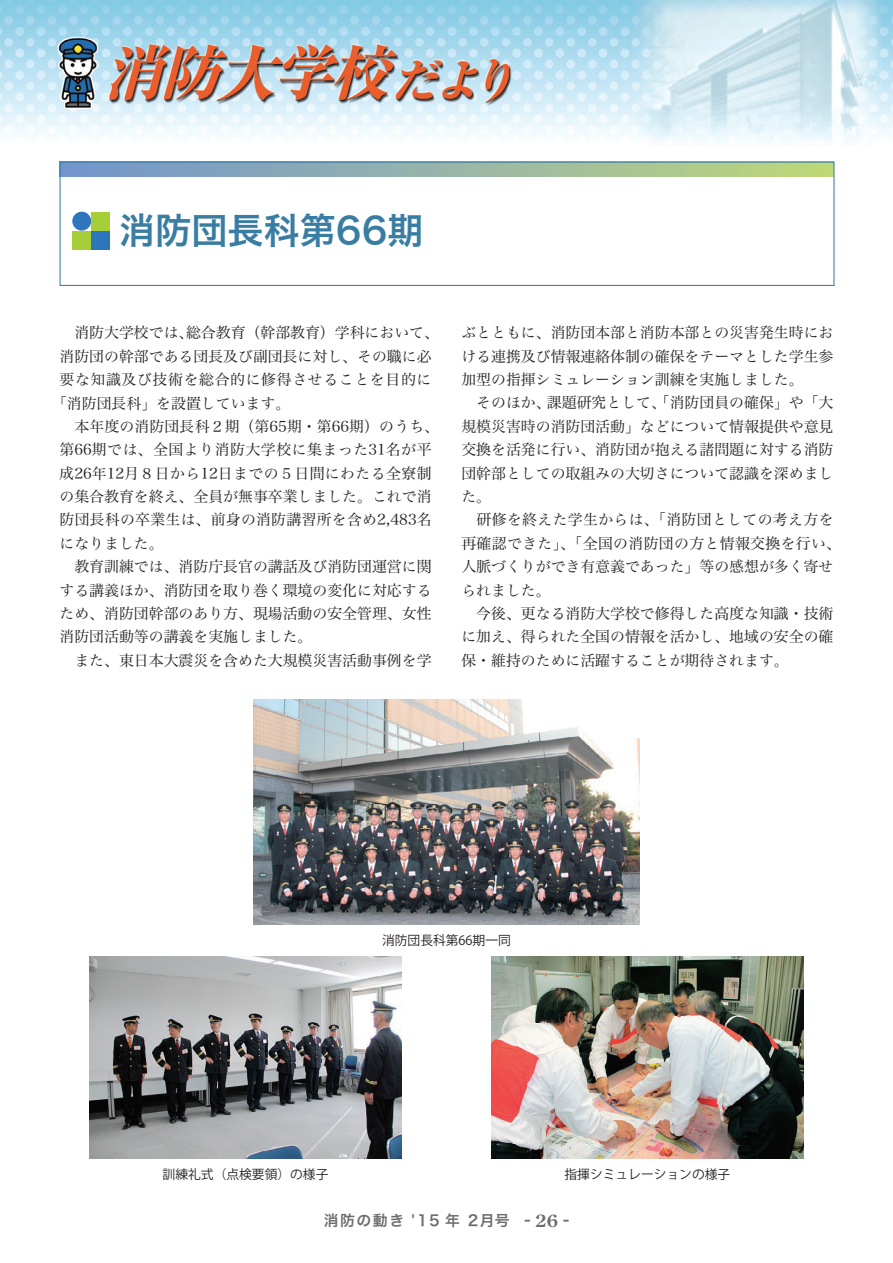
<style>
.page{position:relative;width:893px;height:1263px;background:#fff}
.page>*{position:absolute;margin:0;border:0;box-sizing:border-box;transform-origin:0 0}
.t1{font:36.15px "Hira Kaku Pro N W6";color:#3a7da2}
.t2{font:14.85px/23.4px "Hira Min Pro N W3";color:#231f20}
.t3{font:14.85px "Hira Min Pro N W3";letter-spacing:.03em;color:#231f20}
.t4{font:14.85px "Hira Min Pro N W3";letter-spacing:.02em;color:#231f20}
.t5{font:14.85px "Hira Min Pro N W3";letter-spacing:.035em;color:#231f20}
.t6{font:14.85px "Hira Min Pro N W3";letter-spacing:.045em;color:#231f20}
.t7{font:14.85px "Hira Kaku Pro W6";letter-spacing:.1em;color:#6c6d70}
.t8{font:12.75px "Koz Go Pro";color:#231f20}
.s1{font-family:"Century Old Style Std";font-weight:700;font-size:16.95px}
</style>
<div class="page">
<svg style="left:62px;top:164px;width:770px;height:12px;background:#97b5a5"></svg>
<div style="left:72px;top:212px;width:19px;height:19px;background:#2e76bc;border-radius:50%"></div>
<div style="left:91px;top:212px;width:19px;height:19px;background:#a6ce39"></div>
<div style="left:72px;top:231px;width:19px;height:18px;background:#a6ce39"></div>
<div style="left:91px;top:231px;width:19px;height:18px;background:#2e76bc"></div>
<div style="left:60px;top:162px;width:774px;height:124px;border:1px solid #3a7da2"></div>
<img style="left:253px;top:699px;width:387px;height:226px">
<img style="left:89px;top:957px;width:313px;height:202px">
<img style="left:491px;top:957px;width:313px;height:202px">
<img style="left:0;top:0;width:893px;height:143px">
<p class="t1" style="left:119px;top:198px;width:306px">消防団長科第66期</p>
<p class="t2" style="left:60px;top:320px;width:381px">　消防大学校では、総合教育（幹部教育）学科において、</p>
<p class="t2" style="left:60px;top:343px;width:374px">消防団の幹部である団長及び副団長に対し、その職に必</p>
<p class="t6" style="left:60px;top:367px;width:373px">要な知識及び技術を総合的に修得させることを目的に</p>
<p class="t2" style="left:52px;top:390px;width:240px">「消防団長科」を設置しています。</p>
<p class="t2" style="left:60px;top:413px;width:381px">　本年度の消防団長科２期（第65期・第66期）のうち、</p>
<p class="t5" style="left:60px;top:437px;width:374px">第66期では、全国より消防大学校に集まった31名が平</p>
<p class="t3" style="left:60px;top:460px;width:374px">成26年12月８日から12日までの５日間にわたる全寮制</p>
<p class="t2" style="left:60px;top:483px;width:374px">の集合教育を終え、全員が無事卒業しました。これで消</p>
<p class="t4" style="left:60px;top:507px;width:374px">防団長科の卒業生は、前身の消防講習所を含め2,483名</p>
<p class="t2" style="left:60px;top:530px;width:106px">になりました。</p>
<p class="t2" style="left:60px;top:554px;width:374px">　教育訓練では、消防庁長官の講話及び消防団運営に関</p>
<p class="t2" style="left:60px;top:577px;width:374px">する講義ほか、消防団を取り巻く環境の変化に対応する</p>
<p class="t2" style="left:60px;top:600px;width:374px">ため、消防団幹部のあり方、現場活動の安全管理、女性</p>
<p class="t2" style="left:60px;top:624px;width:254px">消防団活動等の講義を実施しました。</p>
<p class="t2" style="left:60px;top:647px;width:374px">　また、東日本大震災を含めた大規模災害活動事例を学</p>
<p class="t2" style="left:461px;top:320px;width:381px">ぶとともに、消防団本部と消防本部との災害発生時における連携及び情報連絡体制の確保をテーマとした学生参加型の指揮シミュレーション訓練を実施しました。<br>　そのほか、課題研究として、「消防団員の確保」や「大規模災害時の消防団活動」などについて情報提供や意見交換を活発に行い、消防団が抱える諸問題に対する消防団幹部としての取組みの大切さについて認識を深めました。<br>　研修を終えた学生からは、「消防団としての考え方を再確認できた」、「全国の消防団の方と情報交換を行い、人脈づくりができ有意義であった」等の感想が多く寄せられました。<br>　今後、更なる消防大学校で修得した高度な知識・技術に加え、得られた全国の情報を活かし、地域の安全の確保・維持のために活躍することが期待されます。</p>
<p class="t8" style="left:382px;top:932px;width:130px">消防団長科第66期一同</p>
<p class="t8" style="left:163px;top:1165px;width:167px">訓練礼式（点検要領）の様子</p>
<p class="t8" style="left:564px;top:1165px;width:167px">指揮シミュレーションの様子</p>
<p class="t7" style="left:324px;top:1207px;width:247px">消防の動き '15 年 2月号 - <span class="s1">26</span> -</p>
</div>
